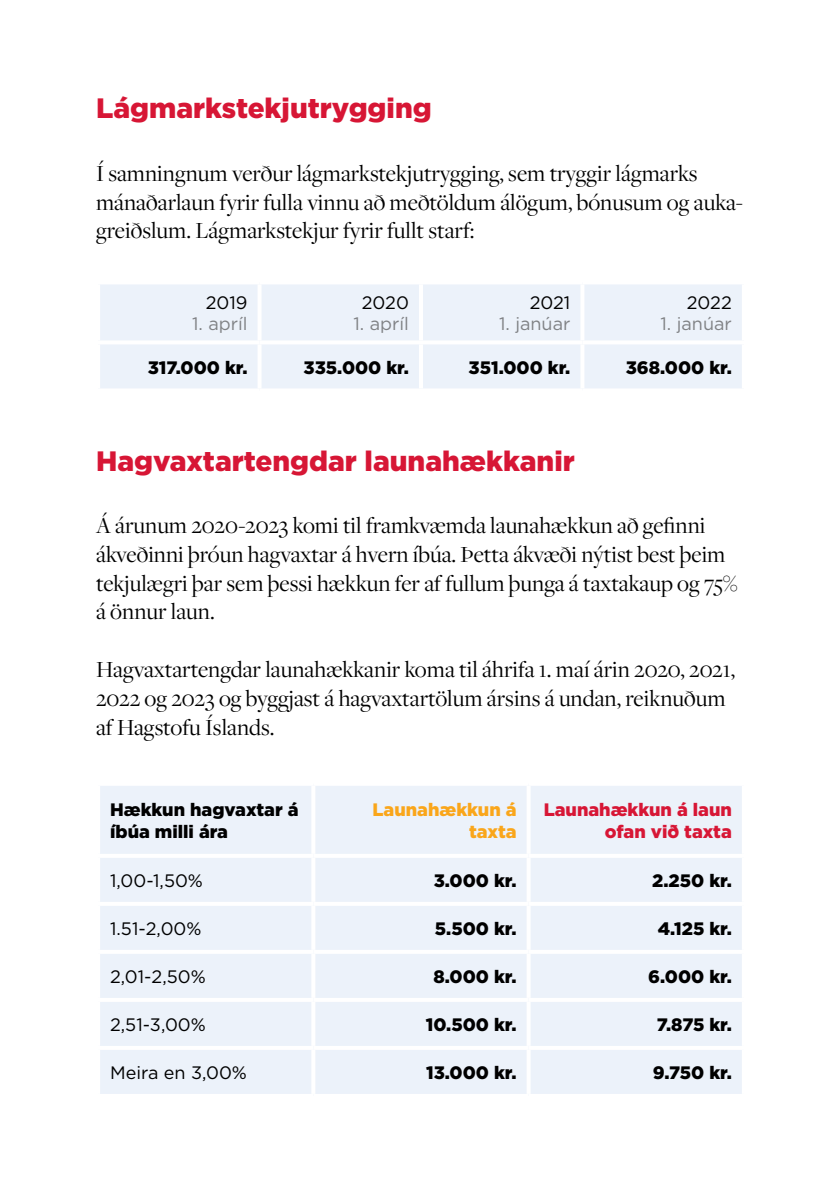
<style>
.page{position:relative;width:840px;height:1191px;background:#fff}
.page>*{position:absolute;margin:0;border:0;box-sizing:border-box;transform-origin:0 0}
.t1{font:900 28px "Gotham";color:#d71635}
.t2{font:24px/28.8px "Freight Disp Pro";color:#000}
.t3{font:900 18px/21.6px "Gotham";color:#000}
.t4{font:18px "Gotham";color:#000}
.t5{font:18px "Gotham";color:#808285}
.t6{font:900 18px/21.6px "Gotham";color:#d71635;text-align:right}
.t7{font:900 18px/21.6px "Gotham";color:#faa61a;text-align:right}
</style>
<div class="page">
<div style="left:100px;top:284px;width:641px;height:104px;background:#ecf2fa"></div>
<hr style="left:257px;top:344px;width:4px;height:44px;background:#fff">
<hr style="left:419px;top:344px;width:4px;height:44px;background:#fff">
<hr style="left:580px;top:344px;width:4px;height:44px;background:#fff">
<svg style="left:741px;top:345px;width:1px;height:43px"></svg>
<hr style="left:257px;top:284px;width:4px;height:56px;background:#fff">
<hr style="left:419px;top:284px;width:4px;height:56px;background:#fff">
<hr style="left:580px;top:284px;width:4px;height:56px;background:#fff">
<svg style="left:741px;top:284px;width:1px;height:56px"></svg>
<hr style="left:96px;top:340px;width:163px;height:4px;background:#fff">
<hr style="left:259px;top:340px;width:162px;height:4px;background:#fff">
<hr style="left:421px;top:340px;width:161px;height:4px;background:#fff">
<hr style="left:582px;top:340px;width:163px;height:4px;background:#fff">
<div style="left:100px;top:786px;width:641px;height:308px;background:#ecf2fa"></div>
<hr style="left:311px;top:858px;width:4px;height:44px;background:#fff">
<hr style="left:526px;top:858px;width:4px;height:44px;background:#fff">
<svg style="left:741px;top:858px;width:1px;height:44px"></svg>
<hr style="left:96px;top:902px;width:217px;height:4px;background:#fff">
<hr style="left:313px;top:902px;width:215px;height:4px;background:#fff">
<hr style="left:311px;top:906px;width:4px;height:44px;background:#fff">
<hr style="left:528px;top:902px;width:217px;height:4px;background:#fff">
<hr style="left:526px;top:906px;width:4px;height:44px;background:#fff">
<svg style="left:741px;top:906px;width:1px;height:44px"></svg>
<hr style="left:96px;top:950px;width:217px;height:4px;background:#fff">
<hr style="left:313px;top:950px;width:215px;height:4px;background:#fff">
<hr style="left:311px;top:954px;width:4px;height:44px;background:#fff">
<hr style="left:528px;top:950px;width:217px;height:4px;background:#fff">
<hr style="left:526px;top:954px;width:4px;height:44px;background:#fff">
<svg style="left:741px;top:954px;width:1px;height:44px"></svg>
<hr style="left:96px;top:998px;width:217px;height:4px;background:#fff">
<hr style="left:313px;top:998px;width:215px;height:4px;background:#fff">
<hr style="left:311px;top:1002px;width:4px;height:44px;background:#fff">
<hr style="left:528px;top:998px;width:217px;height:4px;background:#fff">
<hr style="left:526px;top:1002px;width:4px;height:44px;background:#fff">
<svg style="left:741px;top:1002px;width:1px;height:44px"></svg>
<hr style="left:96px;top:1046px;width:217px;height:4px;background:#fff">
<hr style="left:313px;top:1046px;width:215px;height:4px;background:#fff">
<hr style="left:311px;top:1050px;width:4px;height:44px;background:#fff">
<hr style="left:528px;top:1046px;width:217px;height:4px;background:#fff">
<hr style="left:526px;top:1050px;width:4px;height:44px;background:#fff">
<svg style="left:741px;top:1050px;width:1px;height:44px"></svg>
<hr style="left:311px;top:786px;width:4px;height:68px;background:#fff">
<hr style="left:526px;top:786px;width:4px;height:68px;background:#fff">
<svg style="left:741px;top:786px;width:1px;height:68px"></svg>
<hr style="left:96px;top:854px;width:217px;height:4px;background:#fff">
<hr style="left:313px;top:854px;width:215px;height:4px;background:#fff">
<hr style="left:528px;top:854px;width:217px;height:4px;background:#fff">
<p class="t1" style="left:96px;top:89px;width:337px">Lágmarkstekjutrygging</p>
<p class="t2" style="left:96px;top:158px;width:648px">Í samningnum verður lágmarkstekjutrygging, sem tryggir lágmarks mánaðarlaun fyrir fulla vinnu að meðtöldum álögum, bónusum og auka&shy;greiðslum. Lágmarkstekjur fyrir fullt starf:</p>
<p class="t4" style="left:206px;top:291px;width:43px">2019</p>
<p class="t5" style="left:192px;top:312px;width:57px">1. apríl</p>
<p class="t4" style="left:361px;top:291px;width:49px">2020</p>
<p class="t5" style="left:353px;top:312px;width:57px">1. apríl</p>
<p class="t4" style="left:529px;top:291px;width:42px">2021</p>
<p class="t5" style="left:499px;top:312px;width:73px">1. janúar</p>
<p class="t4" style="left:686px;top:291px;width:47px">2022</p>
<p class="t5" style="left:660px;top:312px;width:73px">1. janúar</p>
<p class="t3" style="left:148px;top:356px;width:101px">317.000 kr.</p>
<p class="t3" style="left:303px;top:356px;width:107px">335.000 kr.</p>
<p class="t3" style="left:468px;top:356px;width:103px">351.000 kr.</p>
<p class="t3" style="left:625px;top:356px;width:108px">368.000 kr.</p>
<p class="t1" style="left:96px;top:441px;width:480px">Hagvaxtartengdar launahækkanir</p>
<p class="t2" style="left:96px;top:510px;width:642px">Á árunum 2020-2023 komi til framkvæmda launahækkun að gefinni ákveðinni þróun hagvaxtar á hvern íbúa. Þetta ákvæði nýtist best þeim tekjulægri þar sem þessi hækkun fer af fullum þunga á taxtakaup og 75% á önnur laun.</p>
<p class="t2" style="left:96px;top:654px;width:640px">Hagvaxtartengdar launahækkanir koma til áhrifa 1. maí árin 2020, 2021,<br>2022 og 2023 og byggjast á hagvaxtartölum ársins á undan, reiknuðum af Hagstofu Íslands.</p>
<p class="t3" style="left:110px;top:799px;width:190px">Hækkun hagvaxtar á íbúa milli ára</p>
<p class="t7" style="left:372px;top:799px;width:145px">Launahækkun á taxta</p>
<p class="t6" style="left:543px;top:799px;width:189px">Launahækkun á laun ofan við taxta</p>
<p class="t4" style="left:110px;top:869px;width:94px">1,00-1,50%</p>
<p class="t3" style="left:433px;top:869px;width:84px">3.000 kr.</p>
<p class="t3" style="left:652px;top:869px;width:81px">2.250 kr.</p>
<p class="t4" style="left:110px;top:917px;width:93px">1.51-2,00%</p>
<p class="t3" style="left:434px;top:917px;width:83px">5.500 kr.</p>
<p class="t3" style="left:657px;top:917px;width:76px">4.125 kr.</p>
<p class="t4" style="left:110px;top:965px;width:97px">2,01-2,50%</p>
<p class="t3" style="left:433px;top:965px;width:84px">8.000 kr.</p>
<p class="t3" style="left:647px;top:965px;width:85px">6.000 kr.</p>
<p class="t4" style="left:110px;top:1013px;width:97px">2,51-3,00%</p>
<p class="t3" style="left:425px;top:1013px;width:92px">10.500 kr.</p>
<p class="t3" style="left:656px;top:1013px;width:76px">7.875 kr.</p>
<p class="t4" style="left:110px;top:1061px;width:138px">Meira en 3,00%</p>
<p class="t3" style="left:426px;top:1061px;width:92px">13.000 kr.</p>
<p class="t3" style="left:652px;top:1061px;width:81px">9.750 kr.</p>
</div>
